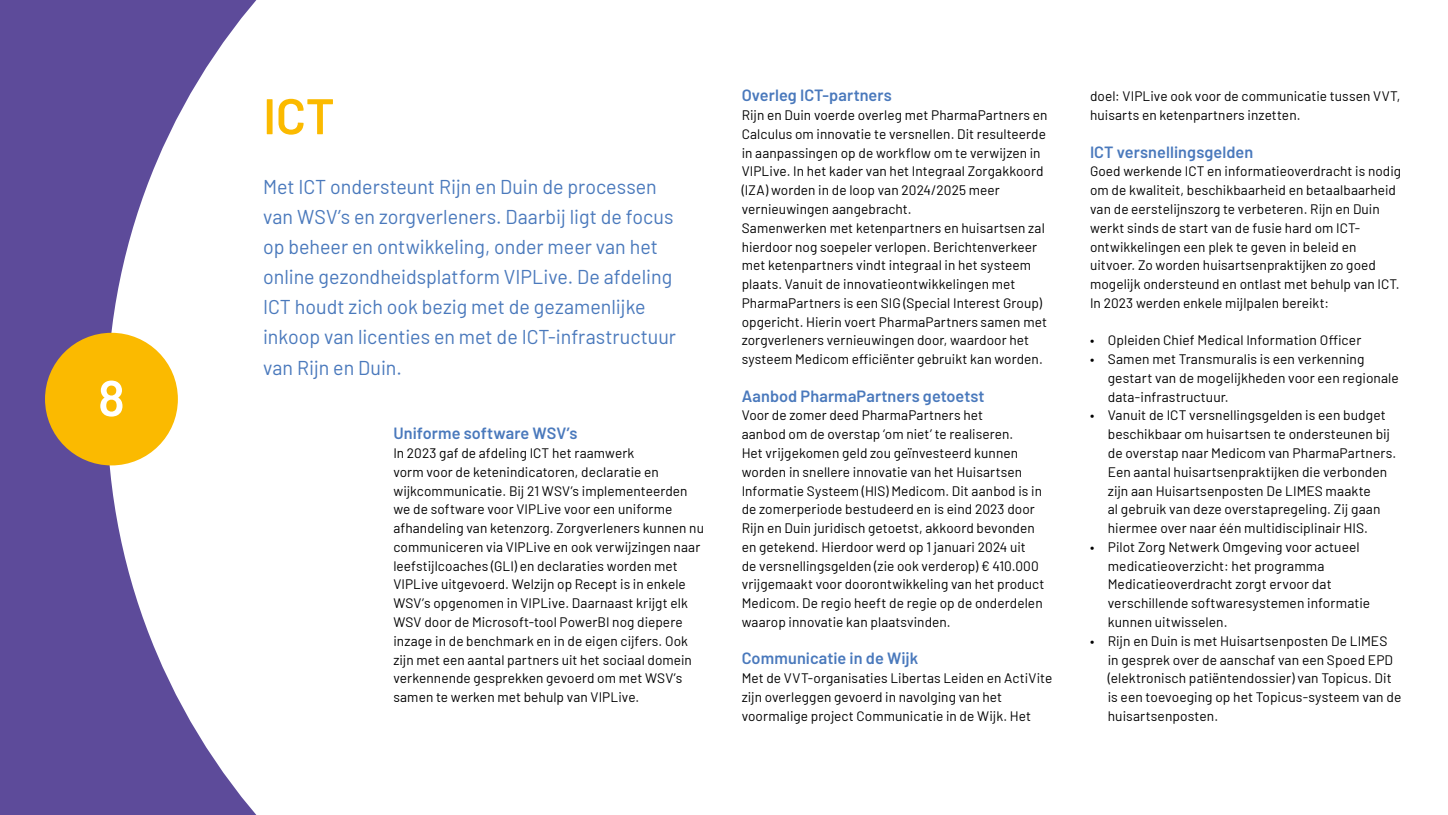
<style>
.page{position:relative;width:1448px;height:815px;background:#fff}
.page>*{position:absolute;margin:0;border:0;box-sizing:border-box;transform-origin:0 0}
.t1{font:600 50px "Barlow";color:#fbba00}
.t2{font:600 50px "Barlow";color:#fff}
.t3{font:20px/30px "Barlow";color:#4a79bc}
.t4{font:600 16.25px "Barlow";letter-spacing:.005em;color:#4a79bc}
.t5{font:13.75px/18.8px "Barlow";letter-spacing:.005em;color:#000}
</style>
<div class="page">
<div style="left:0;top:0;width:514px;height:814px;background:#5d4b9a"></div>
<svg style="left:107px;top:0;width:407px;height:814px;background:#ebe9f3"></svg>
<div style="left:45px;top:332px;width:133px;height:133px;background:#fbba00;border-radius:50%"></div>
<h1 class="t2" style="left:98px;top:361px;width:28px">8</h1>
<h1 class="t1" style="left:263px;top:79px;width:73px">ICT</h1>
<p class="t3" style="left:263px;top:170px;width:414px">Met ICT ondersteunt Rijn en Duin de processen van WSV’s en zorgverleners. Daarbij ligt de focus op beheer en ontwikkeling, onder meer van het online gezondheidsplatform VIPLive. De afdeling ICT houdt zich ook bezig met de gezamenlijke inkoop van licenties en met de ICT-infrastructuur van Rijn en Duin.</p>
<p class="t4" style="left:393px;top:421px;width:185px">Uniforme software WSV’s</p>
<p class="t5" style="left:393px;top:442px;width:312px">In 2023 gaf de afdeling ICT het raamwerk<br>vorm voor de ketenindicatoren, declaratie en wijkcommunicatie. Bij 21 WSV’s implementeerden we de software voor VIPLive voor een uniforme afhandeling van ketenzorg. Zorgverleners kunnen nu communiceren via VIPLive en ook verwijzingen naar leefstijlcoaches (GLI) en declaraties worden met VIPLive uitgevoerd. Welzijn op Recept is in enkele WSV’s opgenomen in VIPLive. Daarnaast krijgt elk WSV door de Microsoft-tool PowerBI nog diepere inzage in de benchmark en in de eigen cijfers. Ook zijn met een aantal partners uit het sociaal domein verkennende gesprekken gevoerd om met WSV’s samen te werken met behulp van VIPLive.</p>
<p class="t4" style="left:741px;top:83px;width:152px">Overleg ICT-partners</p>
<p class="t5" style="left:741px;top:105px;width:307px">Rijn en Duin voerde overleg met PharmaPartners en Calculus om innovatie te versnellen. Dit resulteerde in aanpassingen op de workflow om te verwijzen in VIPLive. In het kader van het Integraal Zorgakkoord (IZA) worden in de loop van 2024/2025 meer vernieuwingen aangebracht.<br>Samenwerken met ketenpartners en huisartsen zal hierdoor nog soepeler verlopen. Berichtenverkeer met ketenpartners vindt integraal in het systeem plaats. Vanuit de innovatieontwikkelingen met PharmaPartners is een SIG (Special Interest Group) opgericht. Hierin voert PharmaPartners samen met zorgverleners vernieuwingen door, waardoor het systeem Medicom efficiënter gebruikt kan worden.</p>
<p class="t4" style="left:741px;top:383px;width:244px">Aanbod PharmaPartners getoetst</p>
<p class="t5" style="left:741px;top:405px;width:304px">Voor de zomer deed PharmaPartners het<br>aanbod om de overstap ‘om niet’ te realiseren.<br>Het vrijgekomen geld zou geïnvesteerd kunnen worden in snellere innovatie van het Huisartsen Informatie Systeem (HIS) Medicom. Dit aanbod is in de zomerperiode bestudeerd en is eind 2023 door Rijn en Duin juridisch getoetst, akkoord bevonden en getekend. Hierdoor werd op 1 januari 2024 uit<br>de versnellingsgelden (zie ook verderop) € 410.000 vrijgemaakt voor doorontwikkeling van het product Medicom. De regio heeft de regie op de onderdelen waarop innovatie kan plaatsvinden.</p>
<p class="t4" style="left:741px;top:646px;width:178px">Communicatie in de Wijk</p>
<p class="t5" style="left:741px;top:667px;width:312px">Met de VVT-organisaties Libertas Leiden en ActiVite zijn overleggen gevoerd in navolging van het voormalige project Communicatie in de Wijk. Het</p>
<p class="t5" style="left:1090px;top:86px;width:312px">doel: VIPLive ook voor de communicatie tussen VVT, huisarts en ketenpartners inzetten.</p>
<p class="t4" style="left:1090px;top:140px;width:165px">ICT versnellingsgelden</p>
<p class="t5" style="left:1090px;top:161px;width:312px">Goed werkende ICT en informatieoverdracht is nodig om de kwaliteit, beschikbaarheid en betaalbaarheid van de eerstelijnszorg te verbeteren. Rijn en Duin werkt sinds de start van de fusie hard om ICT&shy;ontwikkelingen een plek te geven in beleid en uitvoer. Zo worden huisartsenpraktijken zo goed mogelijk ondersteund en ontlast met behulp van ICT.<br>In 2023 werden enkele mijlpalen bereikt:</p>
<p class="t5" style="left:1090px;top:330px;width:273px">• Opleiden Chief Medical Information Officer</p>
<p class="t5" style="left:1107px;top:348px;width:292px;text-indent:-18px">• Samen met Transmuralis is een verkenning gestart van de mogelijkheden voor een regionale data-infrastructuur.</p>
<p class="t5" style="left:1107px;top:405px;width:290px;text-indent:-18px">• Vanuit de ICT versnellingsgelden is een budget beschikbaar om huisartsen te ondersteunen bij de overstap naar Medicom van PharmaPartners.<br>Een aantal huisartsenpraktijken die verbonden zijn aan Huisartsenposten De LIMES maakte<br>al gebruik van deze overstapregeling. Zij gaan hiermee over naar één multidisciplinair HIS.</p>
<p class="t5" style="left:1107px;top:536px;width:264px;text-indent:-18px">• Pilot Zorg Netwerk Omgeving voor actueel medicatieoverzicht: het programma Medicatieoverdracht zorgt ervoor dat verschillende softwaresystemen informatie kunnen uitwisselen.</p>
<p class="t5" style="left:1107px;top:630px;width:295px;text-indent:-18px">• Rijn en Duin is met Huisartsenposten De LIMES in gesprek over de aanschaf van een Spoed EPD (elektronisch patiëntendossier) van Topicus. Dit is een toevoeging op het Topicus-systeem van de huisartsenposten.</p>
</div>
